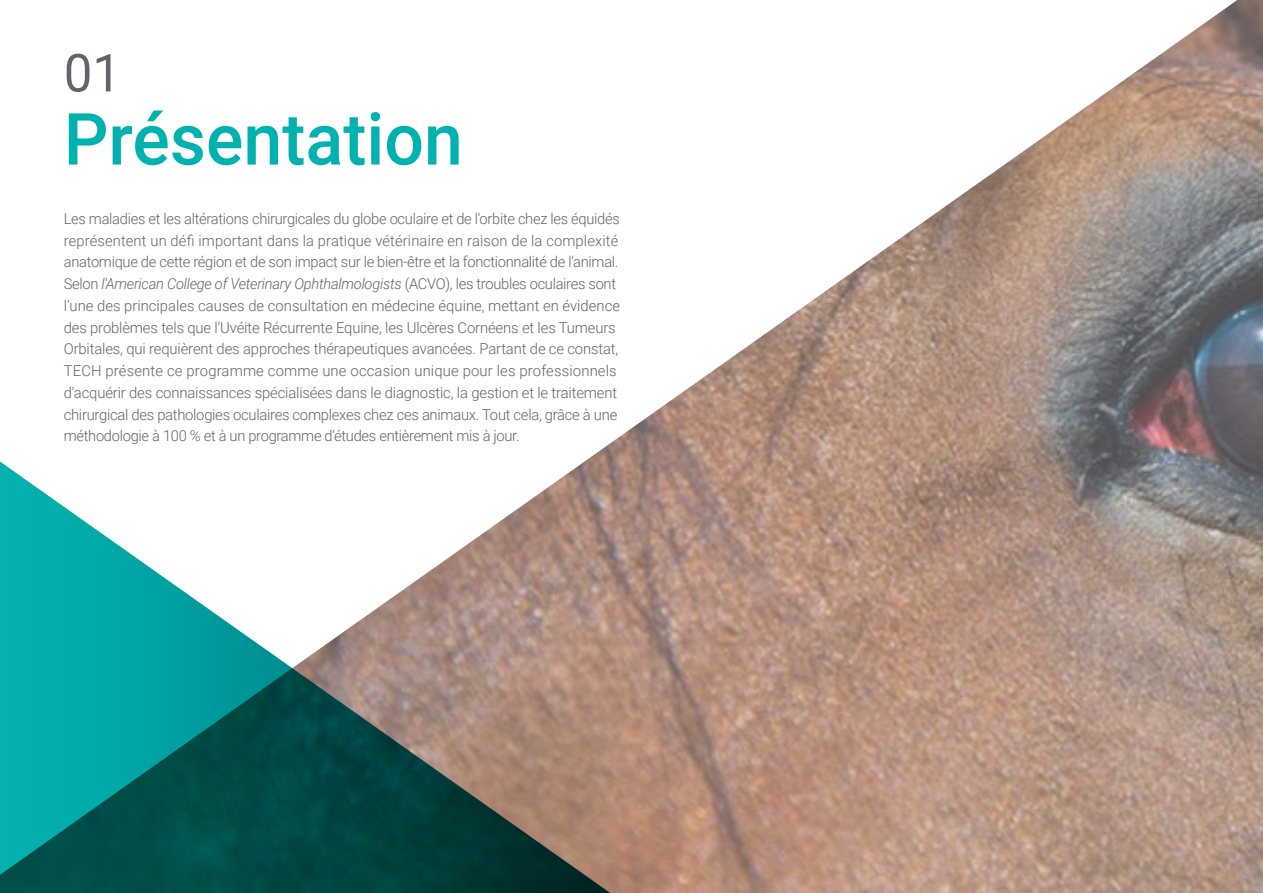
<style>
.page{position:relative;width:1263px;height:893px;background:#fff}
.page>*{position:absolute;margin:0;border:0;box-sizing:border-box;transform-origin:0 0}
.t1{font:500 72px "Roboto";color:#00b2af}
.t2{font:52.5px "Roboto";color:#61646a}
.t3{font:300 15px/21.8px "Roboto";letter-spacing:-.01em;color:#61646a}
.s1{font-style:italic}
</style>
<div class="page">
<img style="left:606px;top:0;width:657px;height:893px">
<svg style="left:0;top:446px;width:640px;height:447px"></svg>
<h2 class="t2" style="left:64px;top:36px;width:59px">01</h2>
<h1 class="t1" style="left:64px;top:89px;width:401px">Présentation</h1>
<p class="t3" style="left:64px;top:207px;width:558px">Les maladies et les altérations chirurgicales du globe oculaire et de l'orbite chez les équidés représentent un défi important dans la pratique vétérinaire en raison de la complexité anatomique de cette région et de son impact sur le bien-être et la fonctionnalité de l'animal.<br>Selon <span class="s1">l'American College of Veterinary Ophthalmologists</span> (ACVO), les troubles oculaires sont l'une des principales causes de consultation en médecine équine, mettant en évidence des problèmes tels que l'Uvéite Récurrente Equine, les Ulcères Cornéens et les Tumeurs Orbitales, qui requièrent des approches thérapeutiques avancées. Partant de ce constat, TECH présente ce programme comme une occasion unique pour les professionnels d'acquérir des connaissances spécialisées dans le diagnostic, la gestion et le traitement chirurgical des pathologies oculaires complexes chez ces animaux. Tout cela, grâce à une méthodologie à 100 % et à un programme d'études entièrement mis à jour.</p>
</div>
